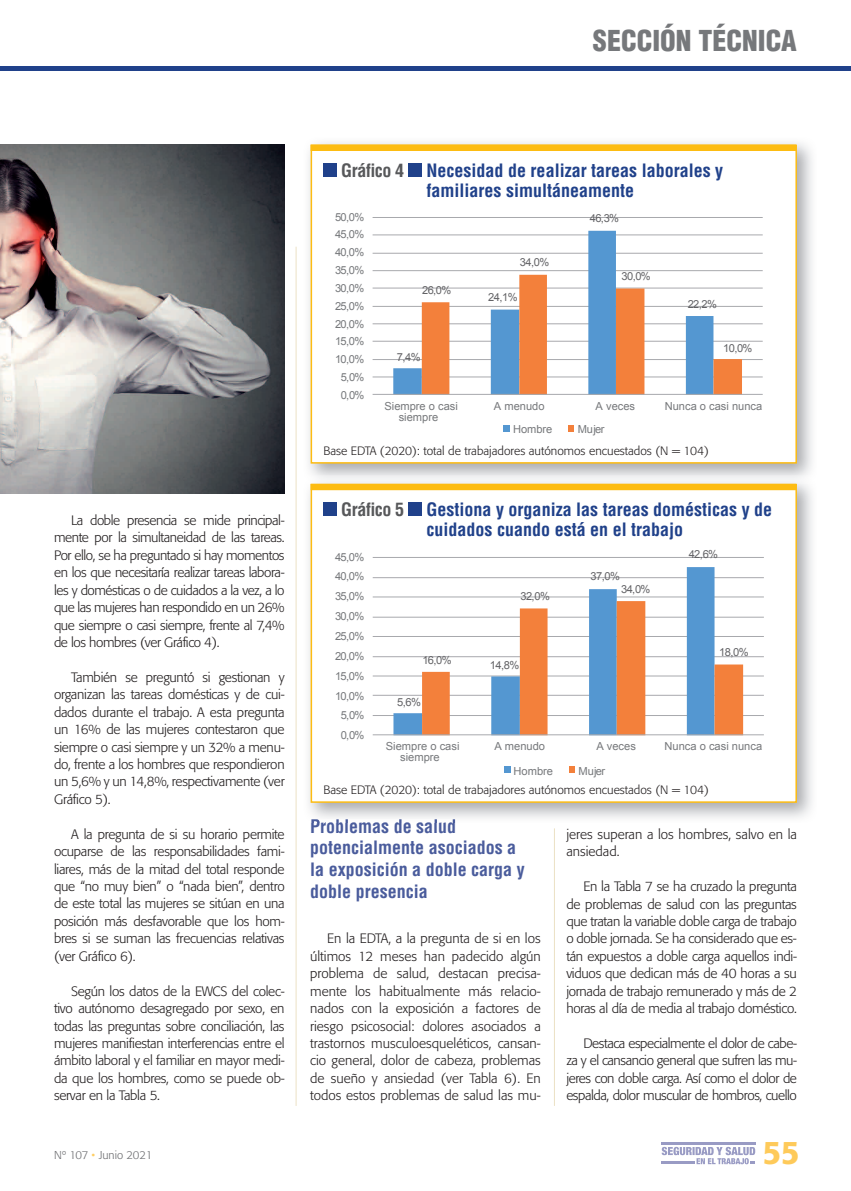
<style>
.page{position:relative;width:851px;height:1191px;background:#fff}
.page>*{position:absolute;margin:0;border:0;box-sizing:border-box;transform-origin:0 0}
.t1{font:500 32.4px "Formata";color:#feca5a}
.t2{font:900 condensed 28.05px "Helvetica LT Std";color:#76787b}
.t3{font:700 condensed 18px/20.2px "Helvetica LT Std";color:#20418a;text-align:center}
.t4{font:700 condensed 18px/21.6px "Helvetica LT Std";color:#4a5c9c}
.t5{font:300 13.5px/17.4px "Formata";letter-spacing:-.02em;color:#231f20;text-align:justify}
.t6{font:300 13.5px/17.4px "Formata";color:#231f20}
.t7{font:300 12px "Formata";color:#231f20}
.t8{font:300 11.25px "Formata";color:#6c6d70}
.t9{font:11.1px/11.1px "Arial";color:#76787b;text-align:center}
.t10{font:11.1px "Arial";letter-spacing:-.055em;color:#636366}
.s1{color:#57585a}
.s2{color:#fece64}
</style>
<div class="page">
<hr style="left:0;top:67px;width:850px;height:4px;background:#20418a">
<hr style="left:661px;top:1142px;width:94px;height:2px;background:#999bc4">
<svg style="left:661px;top:1146px;width:94px;height:18px"></svg>
<hr style="left:554px;top:828px;width:1px;height:278px;background:#ece1c5">
<hr style="left:296px;top:247px;width:1px;height:859px;background:#ece1c5">
<img style="left:308px;top:142px;width:504px;height:676px">
<div style="left:310px;top:145px;width:486px;height:318px;background:#fff;border:2px solid #fdbc12"></div>
<img style="left:311px;top:819px;width:145px;height:3px">
<div style="left:308px;top:475px;width:504px;height:8px;background:#f2f3f4"></div>
<div style="left:310px;top:484px;width:486px;height:319px;background:#fff;border:2px solid #fdbc12"></div>
<div style="left:310px;top:145px;width:486px;height:6px;background:#fdbc12"></div>
<div style="left:310px;top:484px;width:486px;height:6px;background:#fdbc12"></div>
<div style="left:323px;top:163px;width:14px;height:14px;background:#20418a"></div>
<div style="left:408px;top:163px;width:14px;height:14px;background:#20418a"></div>
<div style="left:323px;top:502px;width:14px;height:14px;background:#20418a"></div>
<div style="left:408px;top:502px;width:14px;height:14px;background:#20418a"></div>
<hr style="left:372px;top:376px;width:390px;height:1px;background:#a8a9ad">
<hr style="left:372px;top:359px;width:390px;height:1px;background:#a8a9ad">
<hr style="left:372px;top:341px;width:390px;height:1px;background:#a8a9ad">
<hr style="left:372px;top:323px;width:390px;height:1px;background:#a8a9ad">
<hr style="left:372px;top:306px;width:390px;height:1px;background:#a8a9ad">
<hr style="left:372px;top:288px;width:390px;height:1px;background:#a8a9ad">
<hr style="left:372px;top:270px;width:390px;height:1px;background:#a8a9ad">
<hr style="left:372px;top:253px;width:390px;height:1px;background:#a8a9ad">
<hr style="left:372px;top:234px;width:390px;height:1px;background:#a8a9ad">
<hr style="left:372px;top:217px;width:390px;height:1px;background:#a8a9ad">
<svg style="left:393px;top:231px;width:320px;height:163px"></svg>
<svg style="left:422px;top:275px;width:319px;height:119px"></svg>
<hr style="left:372px;top:394px;width:390px;height:1px;background:#a8a9ad">
<svg style="left:503px;top:425px;width:6px;height:6px"></svg>
<svg style="left:568px;top:425px;width:6px;height:6px"></svg>
<hr style="left:372px;top:715px;width:391px;height:1px;background:#a8a9ad">
<hr style="left:372px;top:695px;width:391px;height:1px;background:#a8a9ad">
<hr style="left:372px;top:675px;width:391px;height:1px;background:#a8a9ad">
<hr style="left:372px;top:656px;width:391px;height:1px;background:#a8a9ad">
<hr style="left:372px;top:636px;width:391px;height:1px;background:#a8a9ad">
<hr style="left:372px;top:617px;width:391px;height:1px;background:#a8a9ad">
<hr style="left:372px;top:596px;width:391px;height:1px;background:#a8a9ad">
<hr style="left:372px;top:577px;width:391px;height:1px;background:#a8a9ad">
<hr style="left:372px;top:557px;width:391px;height:1px;background:#a8a9ad">
<svg style="left:393px;top:567px;width:321px;height:167px"></svg>
<svg style="left:422px;top:601px;width:321px;height:133px"></svg>
<hr style="left:372px;top:734px;width:391px;height:1px;background:#a8a9ad">
<div style="left:504px;top:766px;width:6px;height:7px;background:#5497d1"></div>
<svg style="left:569px;top:766px;width:5px;height:7px"></svg>
<img style="left:0;top:145px;width:284px;height:348px">
<h2 class="t2" style="left:593px;top:23px;width:205px">SECCIÓN TÉCNICA</h2>
<h3 class="t3" style="left:341px;top:160px;width:383px"><span class="s1">Gráfico 4</span> Necesidad de realizar tareas laborales y familiares simultáneamente</h3>
<p class="t9" style="left:335px;top:211px;width:31px">50,0%</p>
<p class="t9" style="left:335px;top:229px;width:31px">45,0%</p>
<p class="t9" style="left:335px;top:247px;width:31px">40,0%</p>
<p class="t9" style="left:335px;top:265px;width:31px">35,0%</p>
<p class="t9" style="left:335px;top:282px;width:31px">30,0%</p>
<p class="t9" style="left:335px;top:300px;width:31px">25,0%</p>
<p class="t9" style="left:335px;top:318px;width:31px">20,0%</p>
<p class="t9" style="left:335px;top:336px;width:31px">15,0%</p>
<p class="t9" style="left:335px;top:354px;width:31px">10,0%</p>
<p class="t9" style="left:340px;top:372px;width:25px">5,0%</p>
<p class="t9" style="left:340px;top:389px;width:25px">0,0%</p>
<p class="t10" style="left:422px;top:283px;width:31px">26,0%</p>
<p class="t10" style="left:397px;top:349px;width:25px">7,4%</p>
<p class="t10" style="left:520px;top:255px;width:31px">34,0%</p>
<p class="t10" style="left:488px;top:290px;width:31px">24,1%</p>
<p class="t10" style="left:589px;top:211px;width:31px">46,3%</p>
<p class="t10" style="left:621px;top:269px;width:31px">30,0%</p>
<p class="t10" style="left:687px;top:297px;width:31px">22,2%</p>
<p class="t10" style="left:723px;top:340px;width:31px">10,0%</p>
<p class="t9" style="left:384px;top:400px;width:75px">Siempre o casi siempre</p>
<p class="t9" style="left:494px;top:400px;width:52px">A menudo</p>
<p class="t9" style="left:595px;top:400px;width:41px">A veces</p>
<p class="t9" style="left:664px;top:400px;width:99px">Nunca o casi nunca</p>
<p class="t9" style="left:513px;top:423px;width:41px">Hombre</p>
<p class="t9" style="left:577px;top:423px;width:28px">Mujer</p>
<p class="t5" style="left:54px;top:511px;width:232px;text-indent:17px">La doble presencia se mide principal&shy;mente por la simultaneidad de las tareas.<br>Por ello, se ha preguntado si hay momentos en los que necesitaría realizar tareas labora&shy;les y domésticas o de cuidados a la vez, a lo que las mujeres han respondido en un 26% que siempre o casi siempre, frente al 7,4% de los hombres (ver Gráfico 4).</p>
<p class="t5" style="left:54px;top:668px;width:232px;text-indent:17px">También se preguntó si gestionan y organizan las tareas domésticas y de cui&shy;dados durante el trabajo. A esta pregunta un 16% de las mujeres contestaron que siempre o casi siempre y un 32% a menu&shy;do, frente a los hombres que respondieron un 5,6% y un 14,8%, respectivamente (ver Gráfico 5).</p>
<p class="t5" style="left:54px;top:825px;width:232px;text-indent:17px">A la pregunta de si su horario permite ocuparse de las responsabilidades fami&shy;liares, más de la mitad del total responde que “no muy bien” o “nada bien”, dentro de este total las mujeres se sitúan en una posición más desfavorable que los hom&shy;bres si se suman las frecuencias relativas (ver Gráfico 6).</p>
<p class="t5" style="left:54px;top:982px;width:232px;text-indent:17px">Según los datos de la EWCS del colec&shy;tivo autónomo desagregado por sexo, en todas las preguntas sobre conciliación, las mujeres manifiestan interferencias entre el ámbito laboral y el familiar en mayor medi&shy;da que los hombres, como se puede ob&shy;servar en la Tabla 5.</p>
<p class="t7" style="left:323px;top:443px;width:387px">Base EDTA (2020): total de trabajadores autónomos encuestados (N = 104)</p>
<h3 class="t3" style="left:341px;top:499px;width:432px"><span class="s1">Gráfico 5</span> Gestiona y organiza las tareas domésticas y de cuidados cuando está en el trabajo</h3>
<p class="t9" style="left:335px;top:551px;width:31px">45,0%</p>
<p class="t9" style="left:335px;top:571px;width:31px">40,0%</p>
<p class="t9" style="left:335px;top:591px;width:31px">35,0%</p>
<p class="t9" style="left:335px;top:611px;width:31px">30,0%</p>
<p class="t9" style="left:335px;top:630px;width:31px">25,0%</p>
<p class="t9" style="left:335px;top:650px;width:31px">20,0%</p>
<p class="t9" style="left:335px;top:670px;width:31px">15,0%</p>
<p class="t9" style="left:335px;top:690px;width:31px">10,0%</p>
<p class="t9" style="left:341px;top:710px;width:25px">5,0%</p>
<p class="t9" style="left:340px;top:730px;width:25px">0,0%</p>
<p class="t10" style="left:422px;top:653px;width:31px">16,0%</p>
<p class="t10" style="left:397px;top:694px;width:25px">5,6%</p>
<p class="t10" style="left:520px;top:589px;width:31px">32,0%</p>
<p class="t10" style="left:490px;top:657px;width:31px">14,8%</p>
<p class="t10" style="left:590px;top:569px;width:31px">37,0%</p>
<p class="t10" style="left:621px;top:581px;width:31px">34,0%</p>
<p class="t10" style="left:688px;top:547px;width:31px">42,6%</p>
<p class="t10" style="left:719px;top:645px;width:31px">18,0%</p>
<p class="t9" style="left:386px;top:740px;width:75px">Siempre o casi siempre</p>
<p class="t9" style="left:494px;top:740px;width:52px">A menudo</p>
<p class="t9" style="left:596px;top:740px;width:41px">A veces</p>
<p class="t9" style="left:664px;top:740px;width:99px">Nunca o casi nunca</p>
<p class="t9" style="left:513px;top:765px;width:41px">Hombre</p>
<p class="t9" style="left:578px;top:765px;width:28px">Mujer</p>
<p class="t7" style="left:323px;top:782px;width:387px">Base EDTA (2020): total de trabajadores autónomos encuestados (N = 104)</p>
<h3 class="t4" style="left:310px;top:815px;width:216px">Problemas de salud potencialmente asociados a la exposición a doble carga y doble presencia</h3>
<p class="t5" style="left:310px;top:930px;width:232px;text-indent:17px">En la EDTA, a la pregunta de si en los últimos 12 meses han padecido algún problema de salud, destacan precisa&shy;mente los habitualmente más relacio&shy;nados con la exposición a factores de riesgo psicosocial: dolores asociados a trastornos musculoesqueléticos, cansan&shy;cio general, dolor de cabeza, problemas de sueño y ansiedad (ver Tabla 6). En todos estos problemas de salud las mu-</p>
<p class="t6" style="left:566px;top:825px;width:232px">jeres superan a los hombres, salvo en la ansiedad.</p>
<p class="t5" style="left:566px;top:877px;width:232px;text-indent:17px">En la Tabla 7 se ha cruzado la pregunta de problemas de salud con las preguntas que tratan la variable doble carga de trabajo o doble jornada. Se ha considerado que es&shy;tán expuestos a doble carga aquellos indi&shy;viduos que dedican más de 40 horas a su jornada de trabajo remunerado y más de 2 horas al día de media al trabajo doméstico.</p>
<p class="t5" style="left:566px;top:1034px;width:232px;text-indent:17px">Destaca especialmente el dolor de cabe&shy;za y el cansancio general que sufren las mu&shy;jeres con doble carga. Así como el dolor de espalda, dolor muscular de hombros, cuello</p>
<p class="t8" style="left:54px;top:1148px;width:100px">Nº 107 <span class="s2">•</span> Junio 2021</p>
<h1 class="t1" style="left:762px;top:1132px;width:39px">55</h1>
</div>
